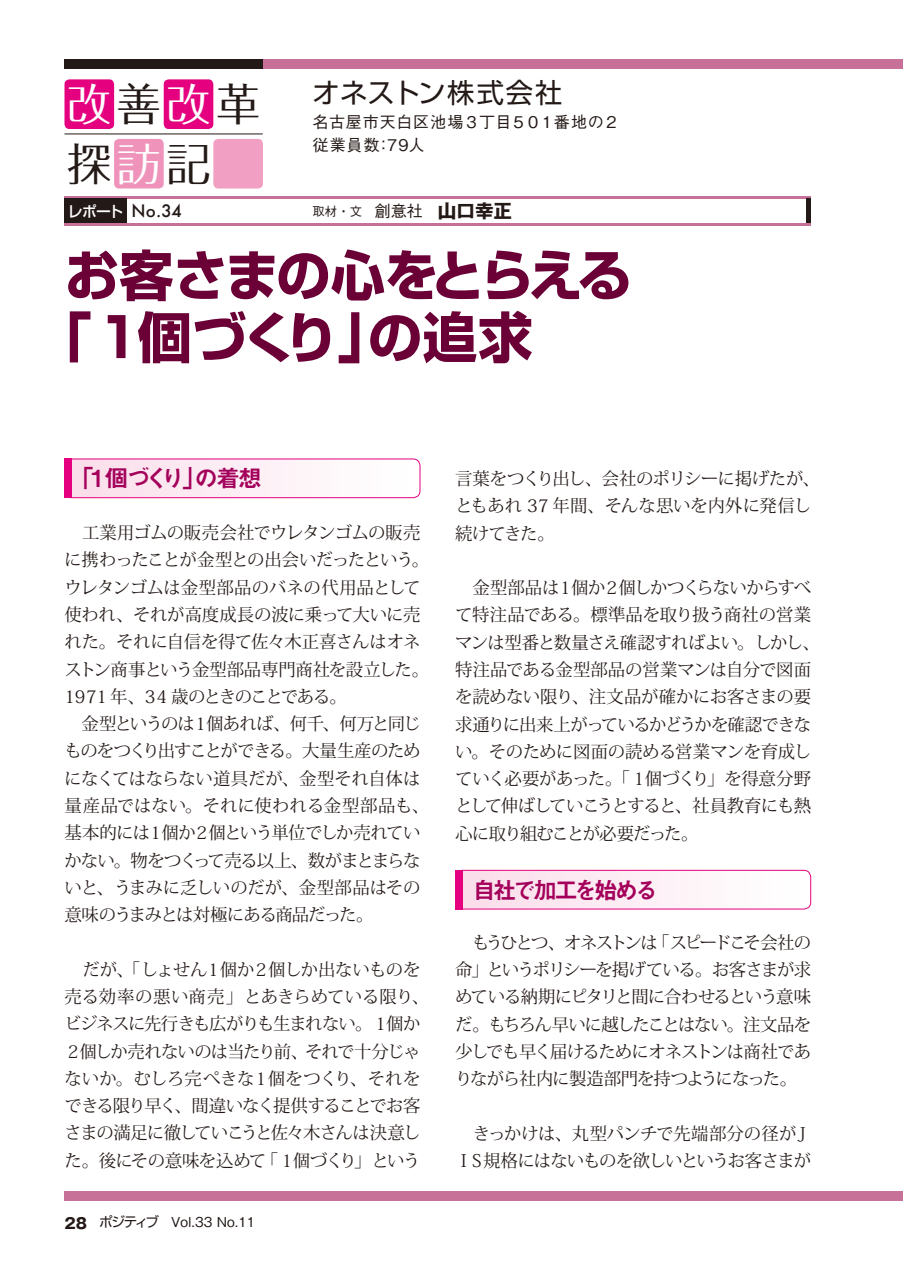
<style>
.page{position:relative;width:903px;height:1275px;background:#fff}
.page>*{position:absolute;margin:0;border:0;box-sizing:border-box;transform-origin:0 0}
.t1{font:700 54.6px/61.9px "Shin Go Pro";letter-spacing:-.06em;color:#6a0036}
.t2{font:44.62px/59.5px "Folk Pro";letter-spacing:.11em;color:#231916}
.t3{font:27.3px "Shin Go Pro";letter-spacing:.04em;color:#231916}
.t4{font:23.62px "Midashi Go Pro MB31";letter-spacing:-.08em;color:#a4005b}
.t5{font:23.62px "Midashi Go Pro MB31";letter-spacing:-.125em;color:#a4005b}
.t6{font:17.32px/27.3px "Koz Min Pro";letter-spacing:-.04em;color:#231916}
.t7{font:500 16.8px "Futura";color:#231916}
.t8{font:500 16.1px/22.4px "Gothic BBB Pro";letter-spacing:.035em;color:#231916}
.t9{font:500 13.65px "Gothic BBB Pro";color:#231916}
.t10{font:500 12.42px "Gothic BBB Pro";color:#231916}
.s1{color:#fff}
.s2{font-family:"Shin Go Pro";font-size:14.88px;color:#fff}
.s3{font-size:16.1px}
.s4{font-family:"Gothic MB101 Pro";font-weight:700;font-size:18.55px}
.s5{font-family:"Gothic MB101 Pro";font-weight:700;font-size:14.88px}
.s6{font-family:"Shin Go Pro";font-weight:400}
</style>
<div class="page">
<div style="left:64px;top:60px;width:839px;height:9px;background:#c77198"></div>
<div style="left:64px;top:79px;width:50px;height:50px;background:#e4007f;border-radius:5px"></div>
<div style="left:164px;top:79px;width:49px;height:50px;background:#e4007f;border-radius:5px"></div>
<div style="left:114px;top:139px;width:50px;height:50px;background:#ef93bb;border-radius:5px"></div>
<div style="left:213px;top:139px;width:50px;height:50px;background:#f19fc2;border-radius:5px"></div>
<hr style="left:64px;top:134px;width:199px;height:1px;background:#231916">
<hr style="left:64px;top:196px;width:747px;height:2px;background:#c77198">
<div style="left:64px;top:198px;width:62px;height:25px;background:#231916"></div>
<hr style="left:64px;top:223px;width:747px;height:3px;background:#c77198">
<div style="left:64px;top:1191px;width:839px;height:9px;background:#c77198"></div>
<div style="left:64px;top:60px;width:199px;height:9px;background:#231916"></div>
<div style="left:806px;top:198px;width:5px;height:25px;background:#231916"></div>
<div style="left:456px;top:870px;width:355px;height:39px;background:linear-gradient(to right,#fad8e8,#fff);border-radius:7px"></div>
<div style="left:455px;top:870px;width:356px;height:39px;border:1px solid #e4007f;border-radius:7px"></div>
<div style="left:455px;top:870px;width:7px;height:39px;background:#e4007f"></div>
<div style="left:65px;top:459px;width:355px;height:39px;background:linear-gradient(to right,#faddea,#fff);border-radius:7px"></div>
<div style="left:64px;top:458px;width:356px;height:40px;border:1px solid #e4007f;border-radius:7px"></div>
<div style="left:64px;top:458px;width:8px;height:40px;background:#e4007f"></div>
<h2 class="t2" style="left:67px;top:68px;width:195px"><span class="s1">改</span>善<span class="s1">改</span>革探<span class="s1">訪</span>記</h2>
<p class="t7" style="left:68px;top:200px;width:116px"><span class="s2">レポート</span> No.34</p>
<h3 class="t3" style="left:313px;top:71px;width:251px">オネストン株式会社</h3>
<p class="t8" style="left:313px;top:109px;width:309px">名古屋市天白区池場３丁目５０１番地の２従業員数：79人</p>
<p class="t10" style="left:313px;top:201px;width:201px">取材・文　<span class="s3">創意社</span> <span class="s4">山口幸正</span></p>
<h1 class="t1" style="left:37px;top:239px;width:596px;text-indent:27px">お客さまの心をとらえる「１個づくり」の追求</h1>
<h3 class="t4" style="left:70px;top:459px;width:193px">「1個づくり」の着想</h3>
<p class="t6" style="left:64px;top:518px;width:366px">　工業用ゴムの販売会社でウレタンゴムの販売に携わったことが金型との出会いだったという。ウレタンゴムは金型部品のバネの代用品として使われ、それが高度成長の波に乗って大いに売れた。それに自信を得て佐々木正喜さんはオネストン商事という金型部品専門商社を設立した。<br>1971 年、34 歳のときのことである。<br>　金型というのは１個あれば、何千、何万と同じものをつくり出すことができる。大量生産のためになくてはならない道具だが、金型それ自体は量産品ではない。それに使われる金型部品も、基本的には１個か２個という単位でしか売れていかない。物をつくって売る以上、数がまとまらないと、うまみに乏しいのだが、金型部品はその意味のうまみとは対極にある商品だった。</p>
<p class="t6" style="left:64px;top:955px;width:366px">　だが、「しょせん１個か２個しか出ないものを売る効率の悪い商売」とあきらめている限り、ビジネスに先行きも広がりも生まれない。１個か<br>２個しか売れないのは当たり前、それで十分じゃないか。むしろ完ぺきな１個をつくり、それをできる限り早く、間違いなく提供することでお客さまの満足に徹していこうと佐々木さんは決意した。後にその意味を込めて「１個づくり」という</p>
<p class="t9" style="left:64px;top:1211px;width:193px"><span class="s5">28</span> <span class="s6">ポジティブ</span> Vol.33 No.11</p>
<p class="t6" style="left:455px;top:464px;width:366px">言葉をつくり出し、会社のポリシーに掲げたが、ともあれ 37 年間、そんな思いを内外に発信し続けてきた。</p>
<p class="t6" style="left:455px;top:573px;width:366px">　金型部品は１個か２個しかつくらないからすべて特注品である。標準品を取り扱う商社の営業マンは型番と数量さえ確認すればよい。しかし、特注品である金型部品の営業マンは自分で図面を読めない限り、注文品が確かにお客さまの要求通りに出来上がっているかどうかを確認できない。そのために図面の読める営業マンを育成していく必要があった。「１個づくり」を得意分野として伸ばしていこうとすると、社員教育にも熱心に取り組むことが必要だった。</p>
<h3 class="t5" style="left:472px;top:871px;width:187px">自社で加工を始める</h3>
<p class="t6" style="left:455px;top:928px;width:357px;text-align:justify">　もうひとつ、オネストンは「スピードこそ会社の命」というポリシーを掲げている。お客さまが求めている納期にピタリと間に合わせるという意味だ。もちろん早いに越したことはない。注文品を少しでも早く届けるためにオネストンは商社でありながら社内に製造部門を持つようになった。</p>
<p class="t6" style="left:455px;top:1119px;width:357px">　きっかけは、丸型パンチで先端部分の径がＪ<br>ＩＳ規格にはないものを欲しいというお客さまが</p>
</div>
